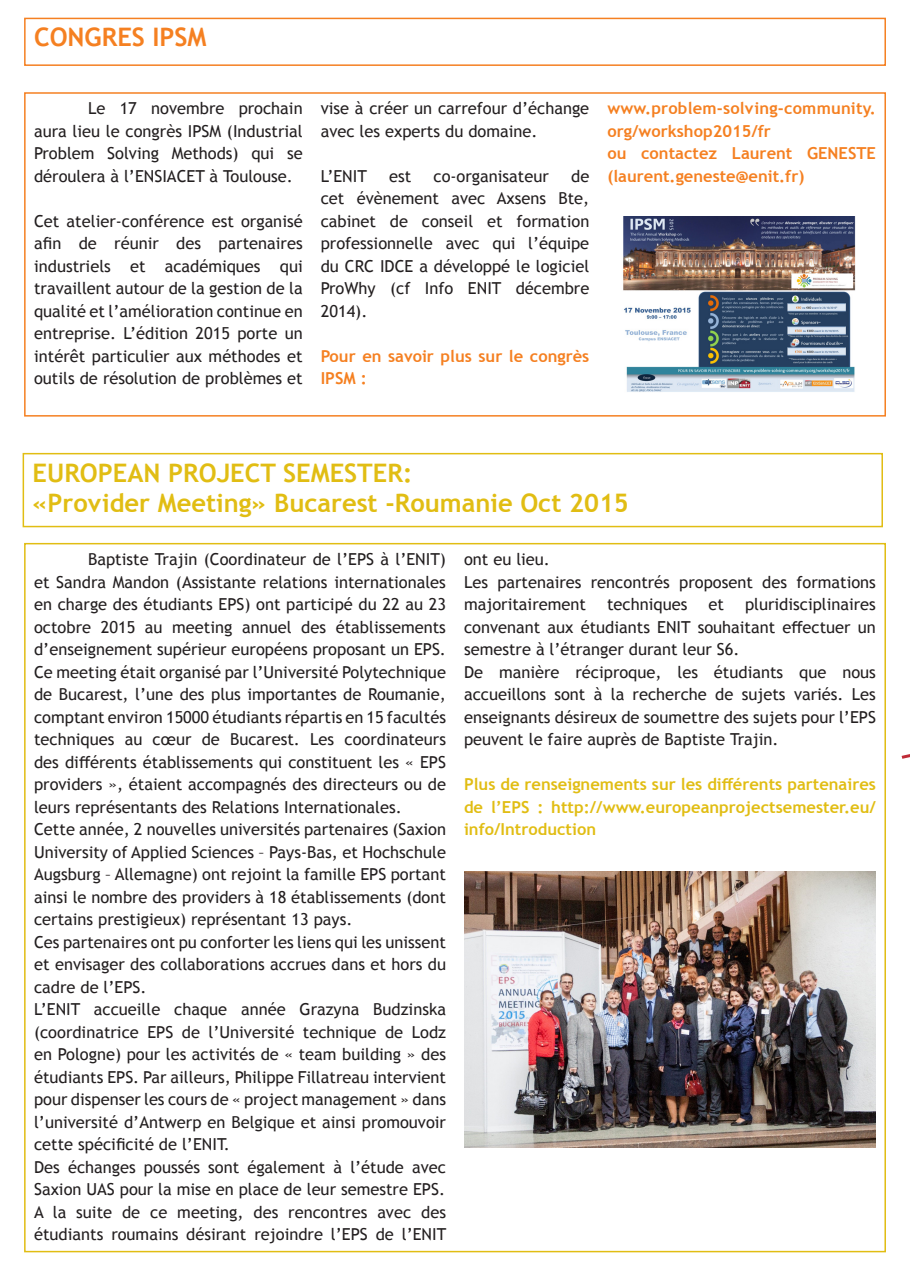
<style>
.page{position:relative;width:910px;height:1280px;background:#fff}
.page>*{position:absolute;margin:0;border:0;box-sizing:border-box;transform-origin:0 0}
.t1{font:700 25.5px "Trebuchet MS";color:#e1bd13}
.t2{font:700 25.5px "Trebuchet MS";color:#f58021}
.t3{font:16.5px/22.5px "Trebuchet MS";color:#231f20;text-align:justify}
.t4{font:700 16.5px/22.5px "Trebuchet MS";color:#f58021}
.t5{font:700 16.5px/22.5px "Trebuchet MS";color:#e1bd13;text-align:justify}
</style>
<div class="page">
<svg style="left:901px;top:754px;width:9px;height:5px"></svg>
<div style="left:24px;top:92px;width:862px;height:325px;border:2px solid #f58021"></div>
<div style="left:24px;top:18px;width:862px;height:48px;border:2px solid #f58021"></div>
<div style="left:23px;top:453px;width:860px;height:74px;border:2px solid #e1bd13"></div>
<img style="left:623px;top:216px;width:233px;height:176px">
<img style="left:464px;top:872px;width:412px;height:276px">
<p class="t2" style="left:34px;top:21px;width:174px">CONGRES IPSM</p>
<p class="t3" style="left:34px;top:97px;width:270px;text-indent:54px">Le 17 novembre prochain aura lieu le congrès IPSM (Industrial Problem Solving Methods) qui se déroulera à l’ENSIACET à Toulouse.</p>
<p class="t3" style="left:34px;top:210px;width:270px">Cet atelier-conférence est organisé afin de réunir des partenaires industriels et académiques qui travaillent autour de la gestion de la qualité et l’amélioration continue en entreprise. L’édition 2015 porte un intérêt particulier aux méthodes et outils de résolution de problèmes et</p>
<p class="t3" style="left:321px;top:97px;width:270px">vise à créer un carrefour d’échange avec les experts du domaine.</p>
<p class="t3" style="left:321px;top:165px;width:48px">L’ENIT</p>
<p class="t3" style="left:389px;top:165px;width:24px">est</p>
<p class="t3" style="left:433px;top:165px;width:117px">co-organisateur</p>
<p class="t3" style="left:321px;top:165px;width:270px;text-indent:250px">de cet évènement avec Axsens Bte, cabinet de conseil et formation professionnelle avec qui l’équipe du CRC IDCE a développé le logiciel ProWhy (cf Info ENIT décembre 2014).</p>
<p class="t4" style="left:321px;top:345px;width:270px">Pour en savoir plus sur le congrès<br>IPSM :</p>
<p class="t4" style="left:607px;top:97px;width:270px">www.problem-solving-community. org/workshop2015/fr</p>
<p class="t4" style="left:607px;top:142px;width:270px">ou contactez Laurent GENESTE (laurent.geneste@enit.fr)</p>
<p class="t1" style="left:33px;top:457px;width:381px">EUROPEAN PROJECT SEMESTER:</p>
<p class="t1" style="left:33px;top:487px;width:598px">«Provider Meeting» Bucarest -Roumanie Oct 2015</p>
<p class="t3" style="left:34px;top:548px;width:413px;text-indent:54px">Baptiste Trajin (Coordinateur de l’EPS à l’ENIT) et Sandra Mandon (Assistante relations internationales en charge des étudiants EPS) ont participé du 22 au 23 octobre 2015 au meeting annuel des établissements d’enseignement supérieur européens proposant un EPS.</p>
<p class="t3" style="left:34px;top:660px;width:413px">Ce meeting était organisé par l’Université Polytechnique de Bucarest, l’une des plus importantes de Roumanie, comptant environ 15000 étudiants répartis en 15 facultés techniques au cœur de Bucarest. Les coordinateurs des différents établissements qui constituent les « EPS providers », étaient accompagnés des directeurs ou de leurs représentants des Relations Internationales.</p>
<p class="t3" style="left:34px;top:818px;width:413px">Cette année, 2 nouvelles universités partenaires (Saxion University of Applied Sciences – Pays-Bas, et Hochschule Augsburg – Allemagne) ont rejoint la famille EPS portant ainsi le nombre des providers à 18 établissements (dont certains prestigieux) représentant 13 pays.</p>
<p class="t3" style="left:34px;top:930px;width:413px">Ces partenaires ont pu conforter les liens qui les unissent et envisager des collaborations accrues dans et hors du cadre de l’EPS.</p>
<p class="t3" style="left:34px;top:998px;width:413px">L’ENIT accueille chaque année Grazyna Budzinska (coordinatrice EPS de l’Université technique de Lodz en Pologne) pour les activités de « team building » des étudiants EPS. Par ailleurs, Philippe Fillatreau intervient pour dispenser les cours de « project management » dans l’université d’Antwerp en Belgique et ainsi promouvoir cette spécificité de l’ENIT.</p>
<p class="t3" style="left:34px;top:1155px;width:413px">Des échanges poussés sont également à l’étude avec<br>Saxion UAS pour la mise en place de leur semestre EPS.</p>
<p class="t3" style="left:34px;top:1200px;width:414px">A la suite de ce meeting, des rencontres avec des étudiants roumains désirant rejoindre l’EPS de l’ENIT</p>
<p class="t3" style="left:464px;top:548px;width:87px">ont eu lieu.</p>
<p class="t3" style="left:464px;top:570px;width:413px">Les partenaires rencontrés proposent des formations majoritairement</p>
<p class="t3" style="left:464px;top:593px;width:413px;text-indent:281px">pluridisciplinaires convenant aux étudiants ENIT souhaitant effectuer un semestre à l’étranger durant leur S6.</p>
<p class="t3" style="left:464px;top:660px;width:413px">De manière réciproque, les étudiants que nous accueillons sont à la recherche de sujets variés. Les enseignants désireux de soumettre des sujets pour l’EPS peuvent le faire auprès de Baptiste Trajin.</p>
<p class="t5" style="left:464px;top:773px;width:413px">Plus de renseignements sur les différents partenaires de l’EPS : http://www.europeanprojectsemester.eu/ info/Introduction</p>
<p class="t3" style="left:607px;top:593px;width:82px">techniques</p>
<p class="t3" style="left:708px;top:593px;width:17px">et</p>
</div>
